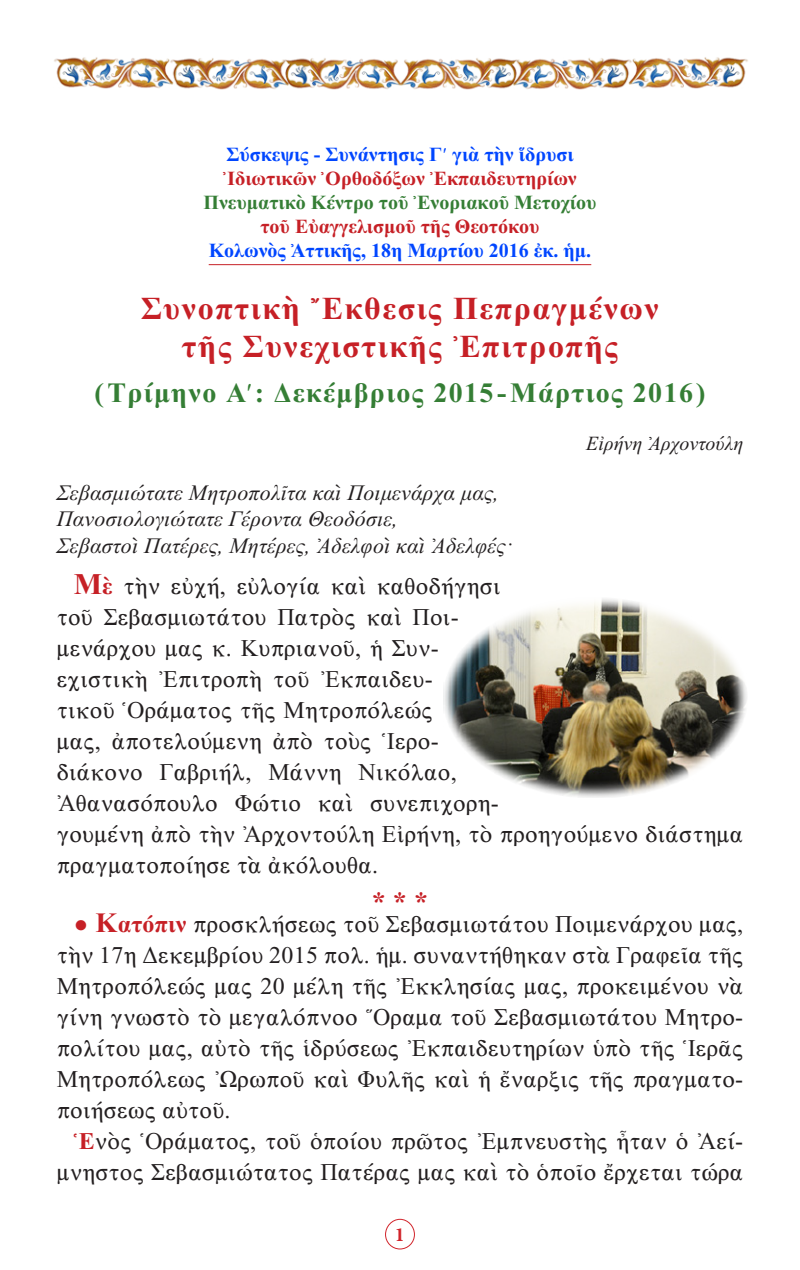
<style>
.page{position:relative;width:800px;height:1270px;background:#fff}
.page>*{position:absolute;margin:0;border:0;box-sizing:border-box;transform-origin:0 0}
.t1{font:32px "CTOS New Times Bold Test 1";letter-spacing:.05em;color:#c62026}
.t2{font:28px "CTOS New Times Bold Test 1";letter-spacing:.05em;color:#357e35}
.Asteriskoi{font:28px "CTOS New Times Bold Test 1";color:#c62026}
.t3{font:24px/31px "CTOS New Times Roman Test 1";letter-spacing:.01em;color:#231f20}
.t4{font:22px "CTOS New Times Italic Test 1";letter-spacing:.01em;color:#231f20}
.t5{font:20px "CTOS New Times Bold Test 1";color:#0046ff}
.t6{font:20px "CTOS New Times Bold Test 1";color:#c62026}
.t7{font:20px "CTOS New Times Bold Test 1";color:#357e35}
.t8{font:20px "CTOS New Times Italic Test 1";color:#231f20}
.t9{font:700 20px "Minion Pro";color:#d1232a}
.s1{font-family:"CTOS New Times Bold Test 1";font-size:30px;color:#c62026}
.s2{font-family:"CTOS New Times Bold Test 1";color:#c62026}
.s3{color:#c62026}
.s4{font-family:"CTOS New Times Bold Test 1";font-size:28px;color:#c62026}
</style>
<div class="page">
<div style="left:385px;top:1219px;width:30px;height:30px;border:1px solid #d1232a;border-radius:50%"></div>
<hr style="left:209px;top:264px;width:382px;height:1px;background:#c62026">
<img style="left:444px;top:598px;width:303px;height:199px">
<img style="left:54px;top:57px;width:694px;height:33px">
<p class="t5" style="left:226px;top:143px;width:349px">Σύσκεψις - Συνάντησις Γ΄ γιὰ τὴν ἵδρυσι</p>
<p class="t6" style="left:223px;top:167px;width:355px">Ἰδιωτικῶν Ὀρθοδόξων Ἐκπαιδευτηρίων</p>
<p class="t7" style="left:203px;top:191px;width:395px">Πνευματικὸ Κέντρο τοῦ Ἐνοριακοῦ Μετοχίου</p>
<p class="t6" style="left:260px;top:215px;width:281px">τοῦ Εὐαγγελισμοῦ τῆς Θεοτόκου</p>
<p class="t5" style="left:209px;top:239px;width:384px">Κολωνὸς Ἀττικῆς, 18η Μαρτίου 2016 ἐκ. ἡμ.</p>
<p class="t1" style="left:141px;top:291px;width:519px">Συνοπτικὴ Ἔκθεσις Πεπραγμένων</p>
<p class="t1" style="left:182px;top:329px;width:438px">τῆς Συνεχιστικῆς Ἐπιτροπῆς</p>
<p class="t2" style="left:94px;top:377px;width:612px">(Τρίμηνο Α΄: Δεκέμβριος 2015-Μάρτιος 2016)</p>
<p class="t8" style="left:586px;top:432px;width:158px">Eἰρήνη Ἀρχοντούλη</p>
<p class="t4" style="left:57px;top:481px;width:444px">Σεβασμιώτατε Μητροπολῖτα καὶ Ποιμενάρχα μας,</p>
<p class="t4" style="left:57px;top:507px;width:343px">Πανοσιολογιώτατε Γέροντα Θεοδόσιε,</p>
<p class="t4" style="left:57px;top:534px;width:458px">Σεβαστοὶ Πατέρες, Μητέρες, Ἀδελφοὶ καὶ Ἀδελφές·</p>
<p class="t3" style="left:57px;top:571px;width:688px;text-indent:17px"><span class="s1">Μ</span><span class="s2">ὲ</span> τὴν εὐχή, εὐλογία καὶ καθοδήγησι<br>τοῦ Σεβασμιωτάτου Πατρὸς καὶ Ποι-<br>μενάρχου μας κ. Κυπριανοῦ, ἡ Συν-<br>εχιστικὴ Ἐπιτροπὴ τοῦ Ἐκπαιδευ-<br>τικοῦ Ὁράματος τῆς Μητροπόλεώς<br>μας, ἀποτελούμενη ἀπὸ τοὺς Ἱερο-<br>διάκονο Γαβριήλ, Μάννη Νικόλαο,<br>Ἀθανασόπουλο Φώτιο καὶ συνεπιχορη-<br>γουμένη ἀπὸ τὴν Ἀρχοντούλη Εἰρήνη, τὸ προηγούμενο διάστημα πραγματοποίησε τὰ ἀκόλουθα.</p>
<p class="Asteriskoi" style="left:372px;top:886px;width:57px">* * *</p>
<p class="t3" style="left:57px;top:909px;width:688px;text-align:justify;text-indent:17px"><span class="s3">●</span> <span class="s4">Κ</span><span class="s2">ατόπιν</span> προσκλήσεως τοῦ Σεβασμιωτάτου Ποιμενάρχου μας, τὴν 17η Δεκεμβρίου 2015 πολ. ἡμ. συναντήθηκαν στὰ Γραφεῖα τῆς Μητροπόλεώς μας 20 μέλη τῆς Ἐκκλησίας μας, προκειμένου νὰ γίνη γνωστὸ τὸ μεγαλόπνοο Ὅραμα τοῦ Σεβασμιωτάτου Μητρο&shy;πολίτου μας, αὐτὸ τῆς ἱδρύσεως Ἐκπαιδευτηρίων ὑπὸ τῆς Ἱερᾶς Μητροπόλεως Ὠρωποῦ καὶ Φυλῆς καὶ ἡ ἔναρξις τῆς πραγματο&shy;ποιήσεως αὐτοῦ.</p>
<p class="t3" style="left:57px;top:1126px;width:688px;text-align:right"><span class="s2">Ἑ</span>νὸς Ὁράματος, τοῦ ὁποίου πρῶτος Ἐμπνευστὴς ἦταν ὁ Ἀεί&shy;μνηστος Σεβασμιώτατος Πατέρας μας καὶ τὸ ὁποῖο ἔρχεται τώρα</p>
<p class="t9" style="left:395px;top:1220px;width:11px">1</p>
</div>
